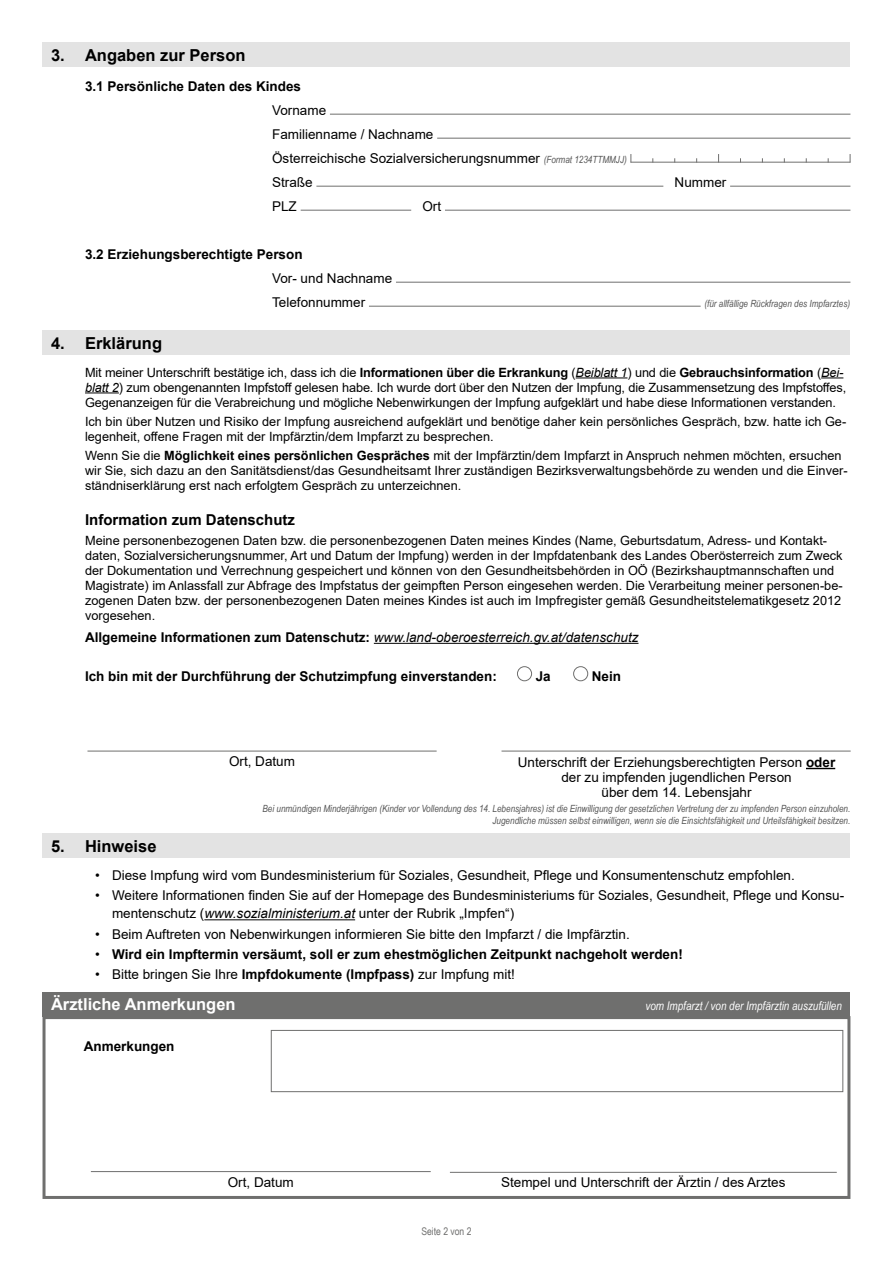
<style>
.page{position:relative;width:893px;height:1263px;background:#fff}
.page>*{position:absolute;margin:0;border:0;box-sizing:border-box;transform-origin:0 0}
.Formularabschnitt_H2{font:700 16.5px "Arial";color:#000}
.Formularabschnitt_H2_Bestätigung_extern{font:700 16.5px "Arial";color:#fff}
.Formular_Abschluss_H3_Ergänzungen{font:700 15px "Arial";color:#000}
.Formularabschnitt_P_Text{font:13.5px/24px "Arial";color:#000}
.Formularabschnitt_P_Datum_Unterschrift{font:13.5px/15px "Arial";color:#000;text-align:center}
.Formularabschnitt_P_Text-2{font:700 13.5px/24px "Arial";color:#000}
.Formular_Abschluss_P_Text_-_OHNE_Grundli{font:italic 13.5px "Arial";color:#000}
.Formular_Abschluss_P_Text_-_OHNE_Grundli-2{font:700 13.5px "Arial";color:#000}
.Anlagen_P_Fließtext_ohne_Grundlinienrast{font:12.75px/15px "Arial";color:#000}
.Formularabschnitt_H2_Bestätigung_extern-2{font:italic 12px "Arial Narrow";color:#fff}
.t1{font:10.5px "Arial Narrow";color:#6f6f6e}
.Formularabschnitt_P_Datum_Unterschrift-2{font:italic 9.9px/12px "Arial Narrow";color:#565656;text-align:right}
.Formularabschnitt_P_Text-3{font:italic 9.9px "Arial Narrow";color:#565656}
.s1{font-weight:700}
.s2{font-family:"Arial Narrow";font-style:italic;font-size:9.9px;color:#565656}
.s3{font-weight:400}
.s4{font-style:italic}
.s5{font-weight:700;font-style:normal}
</style>
<div class="page">
<div style="left:43px;top:43px;width:807px;height:24px;background:#e3e3e3"></div>
<div style="left:43px;top:331px;width:807px;height:24px;background:#e3e3e3"></div>
<div style="left:43px;top:834px;width:807px;height:24px;background:#e3e3e3"></div>
<hr style="left:330px;top:114px;width:520px;height:1px;background:#6f6f6e">
<hr style="left:437px;top:138px;width:413px;height:1px;background:#6f6f6e">
<hr style="left:630px;top:162px;width:220px;height:1px;background:#6f6f6e">
<hr style="left:316px;top:186px;width:347px;height:1px;background:#6f6f6e">
<hr style="left:730px;top:186px;width:120px;height:1px;background:#6f6f6e">
<hr style="left:301px;top:210px;width:110px;height:1px;background:#6f6f6e">
<hr style="left:445px;top:210px;width:405px;height:1px;background:#6f6f6e">
<hr style="left:396px;top:282px;width:454px;height:1px;background:#6f6f6e">
<hr style="left:369px;top:306px;width:332px;height:1px;background:#6f6f6e">
<hr style="left:576px;top:377px;width:51px;height:1px;background:#000">
<svg style="left:821px;top:377px;width:22px;height:1px"></svg>
<hr style="left:85px;top:392px;width:34px;height:1px;background:#000">
<hr style="left:374px;top:643px;width:264px;height:1px;background:#000">
<div style="left:517px;top:666px;width:15px;height:15px;border:1px solid #6f6f6e;border-radius:50%"></div>
<div style="left:573px;top:666px;width:15px;height:15px;border:1px solid #6f6f6e;border-radius:50%"></div>
<hr style="left:87px;top:751px;width:350px;height:1px;background:#6f6f6e">
<hr style="left:501px;top:751px;width:350px;height:1px;background:#6f6f6e">
<hr style="left:204px;top:919px;width:151px;height:1px;background:#000">
<div style="left:43px;top:992px;width:807px;height:24px;background:#6f6f6e"></div>
<div style="left:271px;top:1030px;width:572px;height:62px;border:1px solid #6f6f6e"></div>
<hr style="left:91px;top:1171px;width:340px;height:1px;background:#6f6f6e">
<hr style="left:450px;top:1172px;width:387px;height:1px;background:#6f6f6e">
<div style="left:43px;top:1016px;width:807px;height:183px;border:3px solid #6f6f6e"></div>
<svg style="left:806px;top:768px;width:29px;height:1px"></svg>
<h2 class="Formularabschnitt_H2" style="left:51px;top:43px;width:196px">3. Angaben zur Person</h2>
<p class="Formularabschnitt_P_Text" style="left:272px;top:74px;width:356px;text-indent:-187px"><span class="s1">3.1 Persönliche Daten des Kindes<br></span>Vorname<br>Familienname / Nachname<br>Österreichische Sozialversicherungsnummer <span class="s2">(Format 1234TTMMJJ)<br></span>Straße</p>
<p class="Formularabschnitt_P_Text" style="left:272px;top:194px;width:26px">PLZ</p>
<p class="Formularabschnitt_P_Text" style="left:422px;top:194px;width:20px">Ort</p>
<p class="Formularabschnitt_P_Text-2" style="left:272px;top:242px;width:122px;text-indent:-187px">3.2 Erziehungsberechtigte Person<br><span class="s3">Vor- und Nachname<br>Telefonnummer</span></p>
<h2 class="Formularabschnitt_H2" style="left:51px;top:331px;width:113px">4. Erklärung</h2>
<p class="Formularabschnitt_P_Text" style="left:675px;top:170px;width:53px">Nummer</p>
<p class="Formularabschnitt_P_Text-3" style="left:704px;top:296px;width:147px">(für allfällige Rückfragen des Impfarztes)</p>
<p class="Anlagen_P_Fließtext_ohne_Grundlinienrast" style="left:85px;top:365px;width:763px">Mit meiner Unterschrift bestätige ich, dass ich die <span class="s1">Informationen über die Erkrankung</span> (<span class="s4">Beiblatt 1</span>) und die <span class="s1">Gebrauchsinformation</span> (<span class="s4">Bei&shy;blatt 2</span>) zum obengenannten Impfstoff gelesen habe. Ich wurde dort über den Nutzen der Impfung, die Zusammensetzung des Impfstoffes,<br>Gegenanzeigen für die Verabreichung und mögliche Nebenwirkungen der Impfung aufgeklärt und habe diese Informationen verstanden.</p>
<p class="Anlagen_P_Fließtext_ohne_Grundlinienrast" style="left:85px;top:414px;width:763px">Ich bin über Nutzen und Risiko der Impfung ausreichend aufgeklärt und benötige daher kein persönliches Gespräch, bzw. hatte ich Ge&shy;legenheit, offene Fragen mit der Impfärztin/dem Impfarzt zu besprechen.</p>
<p class="Anlagen_P_Fließtext_ohne_Grundlinienrast" style="left:85px;top:448px;width:764px">Wenn Sie die <span class="s1">Möglichkeit eines persönlichen Gespräches</span> mit der Impfärztin/dem Impfarzt in Anspruch nehmen möchten, ersuchen wir Sie, sich dazu an den Sanitätsdienst/das Gesundheitsamt Ihrer zuständigen Bezirksverwaltungsbehörde zu wenden und die Einver&shy;ständniserklärung erst nach erfolgtem Gespräch zu unterzeichnen.</p>
<h2 class="Formular_Abschluss_H3_Ergänzungen" style="left:85px;top:509px;width:212px">Information zum Datenschutz</h2>
<p class="Anlagen_P_Fließtext_ohne_Grundlinienrast" style="left:85px;top:533px;width:759px">Meine personenbezogenen Daten bzw. die personenbezogenen Daten meines Kindes (Name, Geburtsdatum, Adress- und Kontakt&shy;daten, Sozialversicherungsnummer, Art und Datum der Impfung) werden in der Impfdatenbank des Landes Oberösterreich zum Zweck der Dokumentation und Verrechnung gespeichert und können von den Gesundheitsbehörden in OÖ (Bezirkshauptmannschaften und Magistrate) im Anlassfall zur Abfrage des Impfstatus der geimpften Person eingesehen werden. Die Verarbeitung meiner personen-be&shy;zogenen Daten bzw. der personenbezogenen Daten meines Kindes ist auch im Impfregister gemäß Gesundheitstelematikgesetz 2012 vorgesehen.</p>
<p class="Formular_Abschluss_P_Text_-_OHNE_Grundli" style="left:85px;top:628px;width:555px"><span class="s5">Allgemeine Informationen zum Datenschutz:</span> www.land-oberoesterreich.gv.at/datenschutz</p>
<p class="Formular_Abschluss_P_Text_-_OHNE_Grundli-2" style="left:85px;top:667px;width:413px">Ich bin mit der Durchführung der Schutzimpfung einverstanden:</p>
<p class="Formular_Abschluss_P_Text_-_OHNE_Grundli-2" style="left:536px;top:667px;width:17px">Ja</p>
<p class="Formular_Abschluss_P_Text_-_OHNE_Grundli-2" style="left:592px;top:667px;width:31px">Nein</p>
<h2 class="Formularabschnitt_H2" style="left:51px;top:834px;width:107px">5. Hinweise</h2>
<p class="Formularabschnitt_P_Datum_Unterschrift" style="left:229px;top:754px;width:68px">Ort, Datum</p>
<p class="Formularabschnitt_P_Datum_Unterschrift-2" style="left:263px;top:803px;width:589px">Bei unmündigen Minderjährigen (Kinder vor Vollendung des 14. Lebensjahres) ist die Einwilligung der gesetzlichen Vertretung der zu impfenden Person einzuholen.<br>Jugendliche müssen selbst einwilligen, wenn sie die Einsichtsfähigkeit und Urteilsfähigkeit besitzen.</p>
<p class="Formularabschnitt_P_Datum_Unterschrift" style="left:518px;top:755px;width:319px">Unterschrift der Erziehungsberechtigten Person <span class="s1">oder </span>der zu impfenden jugendlichen Person<br>über dem 14. Lebensjahr</p>
<p class="Formularabschnitt_P_Text" style="left:95px;top:863px;width:701px">• Diese Impfung wird vom Bundesministerium für Soziales, Gesundheit, Pflege und Konsumentenschutz empfohlen.</p>
<p class="Formularabschnitt_P_Text" style="left:112px;top:886px;width:734px;line-height:18px;text-indent:-17px">• Weitere Informationen finden Sie auf der Homepage des Bundesministeriums für Soziales, Gesundheit, Pflege und Konsu&shy;mentenschutz (<span class="s4">www.sozialministerium.at</span> unter der Rubrik „Impfen“)</p>
<p class="Formularabschnitt_P_Text" style="left:95px;top:922px;width:536px">• Beim Auftreten von Nebenwirkungen informieren Sie bitte den Impfarzt / die Impfärztin.</p>
<p class="Formularabschnitt_P_Text-2" style="left:95px;top:942px;width:589px"><span class="s3">•</span> Wird ein Impftermin versäumt, soll er zum ehestmöglichen Zeitpunkt nachgeholt werden!</p>
<p class="Formularabschnitt_P_Text" style="left:95px;top:962px;width:421px">• Bitte bringen Sie Ihre <span class="s1">Impfdokumente (Impfpass)</span> zur Impfung mit!</p>
<h2 class="Formularabschnitt_H2_Bestätigung_extern" style="left:51px;top:993px;width:186px">Ärztliche Anmerkungen</h2>
<h2 class="Formularabschnitt_H2_Bestätigung_extern-2" style="left:646px;top:997px;width:198px">vom Impfarzt / von der Impfärztin auszufüllen</h2>
<p class="Formularabschnitt_P_Text-2" style="left:84px;top:1034px;width:92px">Anmerkungen</p>
<p class="Formularabschnitt_P_Datum_Unterschrift" style="left:228px;top:1174px;width:68px">Ort, Datum</p>
<p class="Formularabschnitt_P_Datum_Unterschrift" style="left:501px;top:1174px;width:286px">Stempel und Unterschrift der Ärztin / des Arztes</p>
<p class="t1" style="left:421px;top:1223px;width:52px">Seite 2 von 2</p>
</div>
